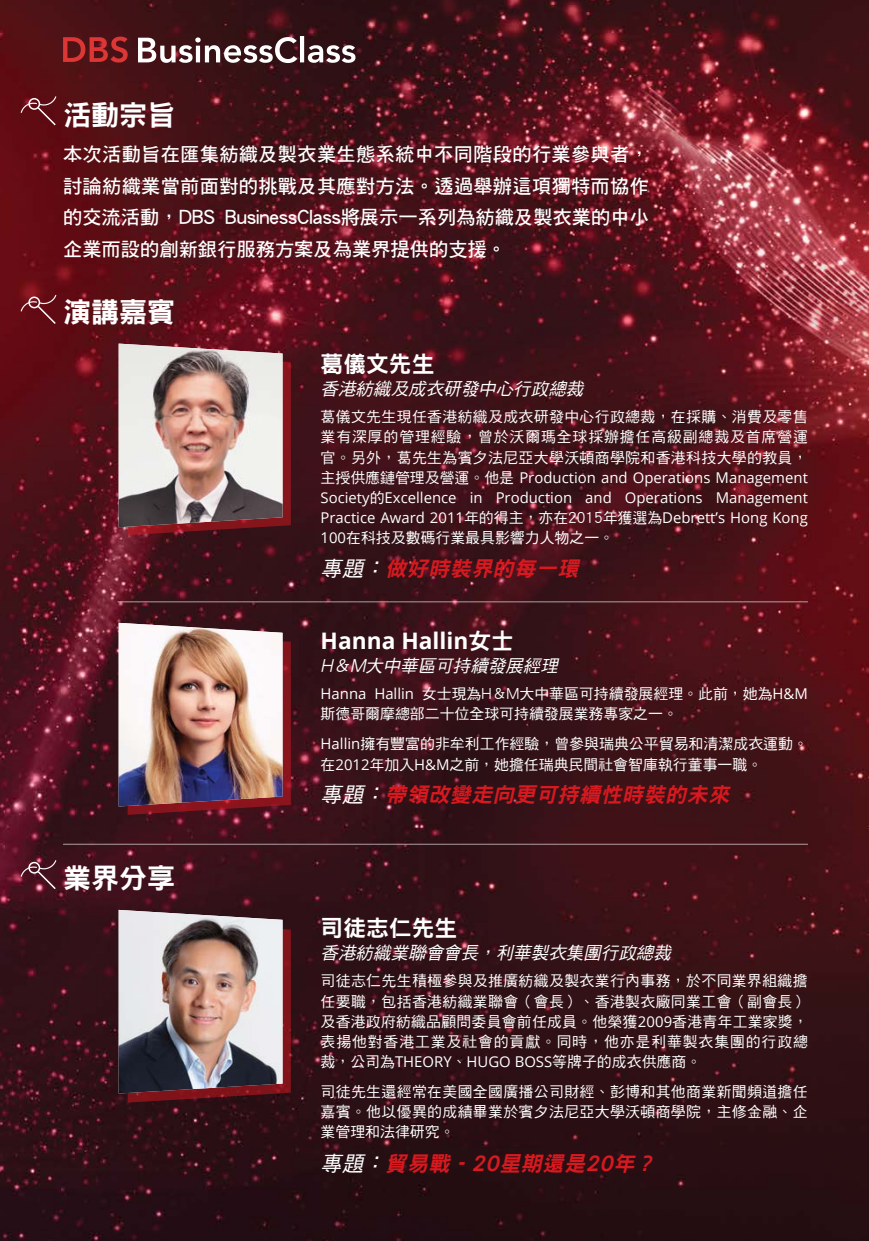
<style>
.page{position:relative;width:869px;height:1241px;background:#fff}
.page>*{position:absolute;margin:0;border:0;box-sizing:border-box;transform-origin:0 0}
.t1{font:28px "DF Hei HK W9";color:#fff}
.t2{font:700 22.75px "Open Sans";color:#fff}
.t3{font:22.75px "DF Hei HK W9";color:#fff}
.t4{font:italic 21px "DF Hei HK W9";color:#d71920}
.t5{font:19.25px/31.5px "DF Hei HK W7";color:#fff;text-align:justify}
.t6{font:italic 17.5px "DF Hei HK W5";color:#fff}
.t7{font:14.88px/20.1px "DF Hei HK W5";color:#fff;text-align:justify}
.t8{font:14.88px/20.1px "Open Sans";color:#fff;text-align:justify}
.s1{font-family:"DF Hei HK W5"}
.s2{font-family:"Open Sans"}
.s3{font-family:"DF Hei HK W5";color:#fff}
.s4{font-family:"DF Hei HK W9";font-weight:400}
</style>
<div class="page">
<img style="left:0;top:0;width:868px;height:1240px">
<svg style="left:119px;top:343px;width:172px;height:192px"></svg>
<img style="left:119px;top:343px;width:163px;height:184px">
<svg style="left:119px;top:909px;width:172px;height:193px"></svg>
<img style="left:119px;top:909px;width:163px;height:184px">
<svg style="left:119px;top:622px;width:172px;height:192px"></svg>
<img style="left:119px;top:622px;width:163px;height:184px">
<svg style="left:63px;top:37px;width:65px;height:26px"></svg>
<svg style="left:138px;top:36px;width:217px;height:27px"></svg>
<svg style="left:20px;top:95px;width:37px;height:32px"></svg>
<svg style="left:20px;top:293px;width:37px;height:32px"></svg>
<svg style="left:20px;top:858px;width:37px;height:32px"></svg>
<hr style="left:63px;top:843px;width:744px;height:1px;background:#fff">
<hr style="left:118px;top:601px;width:689px;height:1px;background:#fff">
<h1 class="t1" style="left:63px;top:99px;width:113px">活動宗旨</h1>
<p class="t5" style="left:63px;top:138px;width:587px">本次活動旨在匯集紡織及製衣業生態系統中不同階段的行業參與者，討論紡織業當前面對的挑戰及其應對方法。透過舉辦這項獨特而協作的交流活動，DBS BusinessClass將展示一系列為紡織及製衣業的中小企業而設的創新銀行服務方案及為業界提供的支援。</p>
<h1 class="t1" style="left:63px;top:296px;width:113px">演講嘉賓</h1>
<h1 class="t1" style="left:63px;top:862px;width:113px">業界分享</h1>
<h2 class="t3" style="left:320px;top:351px;width:115px">葛儀文先生</h2>
<p class="t6" style="left:320px;top:379px;width:268px">香港紡織及成衣研發中心行政總裁</p>
<p class="t7" style="left:320px;top:406px;width:488px">葛儀文先生現任香港紡織及成衣研發中心行政總裁，在採購、消費及零售業有深厚的管理經驗，曾於沃爾瑪全球採辦擔任高級副總裁及首席營運官。另外，葛先生為賓夕法尼亞大學沃頓商學院和香港科技大學的教員，</p>
<p class="t8" style="left:320px;top:466px;width:488px"><span class="s1">主授供應鏈管理及營運。他是</span> Production and Operations Management Society<span class="s1">的</span>Excellence in Production and Operations Management Practice Award 2011<span class="s1">年的得主，亦在2015年獲選為</span>Debrett’s Hong Kong</p>
<p class="t7" style="left:320px;top:527px;width:295px"><span class="s2">100</span>在科技及數碼行業最具影響力人物之一。</p>
<h3 class="t4" style="left:320px;top:556px;width:264px"><span class="s3">專題：</span>做好時裝界的每一環</h3>
<h2 class="t2" style="left:320px;top:625px;width:195px">Hanna Hallin<span class="s4">女士</span></h2>
<p class="t6" style="left:320px;top:656px;width:242px">H＆M大中華區可持續發展經理</p>
<p class="t7" style="left:320px;top:683px;width:488px"><span class="s2">Hanna Hallin</span> 女士現為H＆M大中華區可持續發展經理。此前，她為<span class="s2">H&amp;M</span>斯德哥爾摩總部二十位全球可持續發展業務專家之一。</p>
<p class="t7" style="left:320px;top:733px;width:488px"><span class="s2">Hallin</span>擁有豐富的非牟利工作經驗，曾參與瑞典公平貿易和清潔成衣運動。在<span class="s2">2012</span>年加入<span class="s2">H&amp;M</span>之前，她擔任瑞典民間社會智庫執行董事一職。</p>
<h3 class="t4" style="left:320px;top:782px;width:415px"><span class="s3">專題：</span>帶領改變走向更可持續性時裝的未來</h3>
<h2 class="t3" style="left:320px;top:915px;width:138px">司徒志仁先生</h2>
<p class="t6" style="left:320px;top:943px;width:355px">香港紡織業聯會會長，利華製衣集團行政總裁</p>
<p class="t7" style="left:320px;top:970px;width:488px">司徒志仁先生積極參與及推廣紡織及製衣業行內事務，於不同業界組織擔任要職，包括香港紡織業聯會（會長）、香港製衣廠同業工會（副會長）及香港政府紡織品顧問委員會前任成員。他榮獲<span class="s2">2009</span>香港青年工業家獎，表揚他對香港工業及社會的貢獻。同時，他亦是利華製衣集團的行政總裁，公司為<span class="s2">THEORY</span>、<span class="s2">HUGO BOSS</span>等牌子的成衣供應商。</p>
<p class="t7" style="left:320px;top:1081px;width:488px">司徒先生還經常在美國全國廣播公司財經、彭博和其他商業新聞頻道擔任嘉賓。他以優異的成績畢業於賓夕法尼亞大學沃頓商學院，主修金融、企業管理和法律研究。</p>
<h3 class="t4" style="left:320px;top:1151px;width:341px"><span class="s3">專題：</span>貿易戰 - 20星期還是20年？</h3>
</div>
